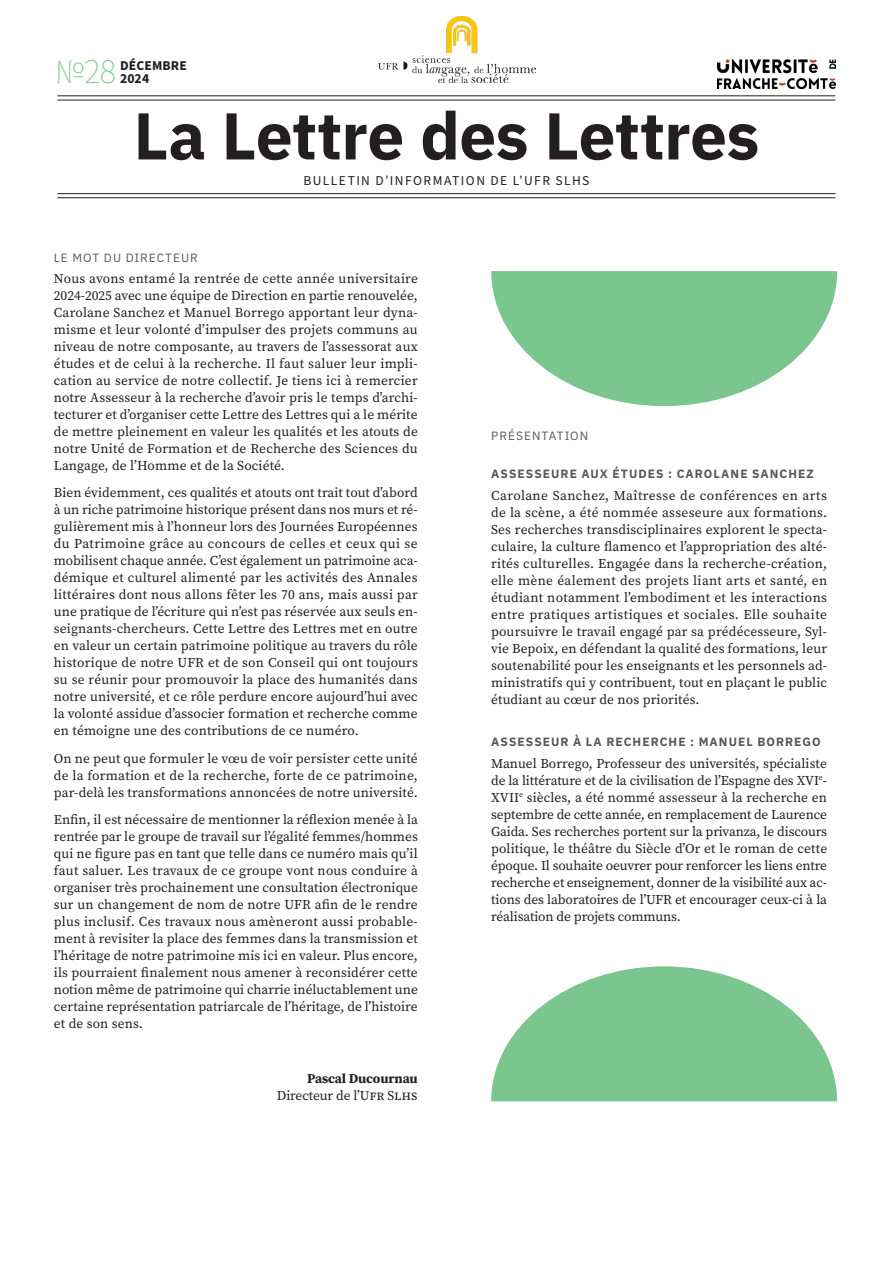
<style>
.page{position:relative;width:893px;height:1263px;background:#fff}
.page>*{position:absolute;margin:0;border:0;box-sizing:border-box;transform-origin:0 0}
.t1{font:700 66px "IBM Plex Sans";letter-spacing:-.01em;color:#231f20}
.t2{font:200 34.5px "Source Sans Pro";color:#7ac68e}
.Texte_Courant{font:13.5px/17px "Source Serif Pro";letter-spacing:.01em;color:#231f20;text-align:justify}
.Texte_Courant-2{font:13.5px/17px "Source Serif Pro";letter-spacing:-.01em;color:#231f20;text-align:right}
.t3{font:13.5px "Source Sans Pro";letter-spacing:.105em;color:#231f20}
.t4{font:700 13.5px/12.8px "Source Sans Pro";letter-spacing:.015em;color:#231f20}
.Chapeau{font:700 12px "IBM Plex Sans";letter-spacing:.09em;color:#57585a}
.Chapeau-2{font:12px "IBM Plex Sans";letter-spacing:.08em;color:#57585a}
.s1{font-weight:700}
</style>
<div class="page">
<hr style="left:57px;top:96px;width:778px;height:1px;background:#231f20">
<hr style="left:57px;top:100px;width:778px;height:1px;background:#231f20">
<hr style="left:57px;top:197px;width:778px;height:1px;background:#231f20">
<hr style="left:57px;top:193px;width:778px;height:1px;background:#231f20">
<img style="left:378px;top:16px;width:157px;height:66px">
<img style="left:718px;top:59px;width:118px;height:30px">
<svg style="left:491px;top:271px;width:346px;height:135px;fill:#7ac68e"></svg>
<svg style="left:491px;top:966px;width:346px;height:135px;fill:#7ac68e"></svg>
<h2 class="t2" style="left:55px;top:48px;width:62px">№28</h2>
<p class="t4" style="left:120px;top:60px;width:68px">DÉCEMBRE<br>2024</p>
<h1 class="t1" style="left:133px;top:84px;width:628px">La Lettre des Lettres</h1>
<p class="t3" style="left:303px;top:171px;width:288px">BULLETIN D’INFORMATION DE L’UFR SLHS</p>
<p class="Chapeau-2" style="left:54px;top:248px;width:146px">LE MOT DU DIRECTEUR</p>
<p class="Texte_Courant" style="left:54px;top:270px;width:366px">Nous avons entamé la rentrée de cette année universitaire 2024-2025 avec une équipe de Direction en partie renouvelée, Carolane Sanchez et Manuel Borrego apportant leur dyna&shy;misme et leur volonté d’impulser des projets communs au niveau de notre composante, au travers de l’assessorat aux études et de celui à la recherche. Il faut saluer leur impli&shy;cation au service de notre collectif. Je tiens ici à remercier notre Assesseur à la recherche d’avoir pris le temps d’archi&shy;tecturer et d’organiser cette Lettre des Lettres qui a le mérite de mettre pleinement en valeur les qualités et les atouts de notre Unité de Formation et de Recherche des Sciences du Langage, de l’Homme et de la Société.</p>
<p class="Texte_Courant" style="left:54px;top:484px;width:366px">Bien évidemment, ces qualités et atouts ont trait tout d’abord à un riche patrimoine historique présent dans nos murs et ré&shy;gulièrement mis à l’honneur lors des Journées Européennes du Patrimoine grâce au concours de celles et ceux qui se mobilisent chaque année. C’est également un patrimoine aca&shy;démique et culturel alimenté par les activités des Annales littéraires dont nous allons fêter les 70 ans, mais aussi par une pratique de l’écriture qui n’est pas réservée aux seuls en&shy;seignants-chercheurs. Cette Lettre des Lettres met en outre en valeur un certain patrimoine politique au travers du rôle historique de notre UFR et de son Conseil qui ont toujours su se réunir pour promouvoir la place des humanités dans notre université, et ce rôle perdure encore aujourd’hui avec la volonté assidue d’associer formation et recherche comme en témoigne une des contributions de ce numéro.</p>
<p class="Texte_Courant" style="left:54px;top:750px;width:365px">On ne peut que formuler le vœu de voir persister cette unité de la formation et de la recherche, forte de ce patrimoine, par-delà les transformations annoncées de notre université.</p>
<p class="Texte_Courant" style="left:54px;top:811px;width:366px">Enfin, il est nécessaire de mentionner la réflexion menée à la rentrée par le groupe de travail sur l’égalité femmes/hommes qui ne figure pas en tant que telle dans ce numéro mais qu’il faut saluer. Les travaux de ce groupe vont nous conduire à organiser très prochainement une consultation électronique sur un changement de nom de notre UFR afin de le rendre plus inclusif. Ces travaux nous amèneront aussi probable&shy;ment à revisiter la place des femmes dans la transmission et l’héritage de notre patrimoine mis ici en valeur. Plus encore, ils pourraient finalement nous amener à reconsidérer cette notion même de patrimoine qui charrie inéluctablement une certaine représentation patriarcale de l’héritage, de l’histoire et de son sens.</p>
<p class="Texte_Courant-2" style="left:277px;top:1070px;width:142px"><span class="s1">Pascal Ducournau<br></span>Directeur de l’Ufr Slhs</p>
<p class="Chapeau-2" style="left:491px;top:427px;width:99px">PRÉSENTATION</p>
<p class="Chapeau" style="left:491px;top:465px;width:324px">ASSESSEURE AUX ÉTUDES : CAROLANE SANCHEZ</p>
<p class="Texte_Courant" style="left:491px;top:487px;width:338px">Carolane Sanchez, Maîtresse de conférences en arts de la scène, a été nommée asseseure aux formations.<br>Ses recherches transdisciplinaires explorent le specta&shy;culaire, la culture flamenco et l’appropriation des alté&shy;rités culturelles. Engagée dans la recherche-création, elle mène éalement des projets liant arts et santé, en étudiant notamment l’embodiment et les interactions entre pratiques artistiques et sociales. Elle souhaite poursuivre le travail engagé par sa prédécesseure, Syl&shy;vie Bepoix, en défendant la qualité des formations, leur soutenabilité pour les enseignants et les personnels ad&shy;ministratifs qui y contribuent, tout en plaçant le public étudiant au cœur de nos priorités.</p>
<p class="Chapeau" style="left:491px;top:732px;width:331px">ASSESSEUR À LA RECHERCHE : MANUEL BORREGO</p>
<p class="Texte_Courant" style="left:491px;top:755px;width:338px">Manuel Borrego, Professeur des universités, spécialiste de la littérature et de la civilisation de l’Espagne des XVI<sup>e</sup>-XVII<sup>e</sup> siècles, a été nommé assesseur à la recherche en septembre de cette année, en remplacement de Laurence Gaida. Ses recherches portent sur la privanza, le discours politique, le théâtre du Siècle d’Or et le roman de cette époque. Il souhaite oeuvrer pour renforcer les liens entre recherche et enseignement, donner de la visibilité aux ac&shy;tions des laboratoires de l’UFR et encourager ceux-ci à la réalisation de projets communs.</p>
</div>
